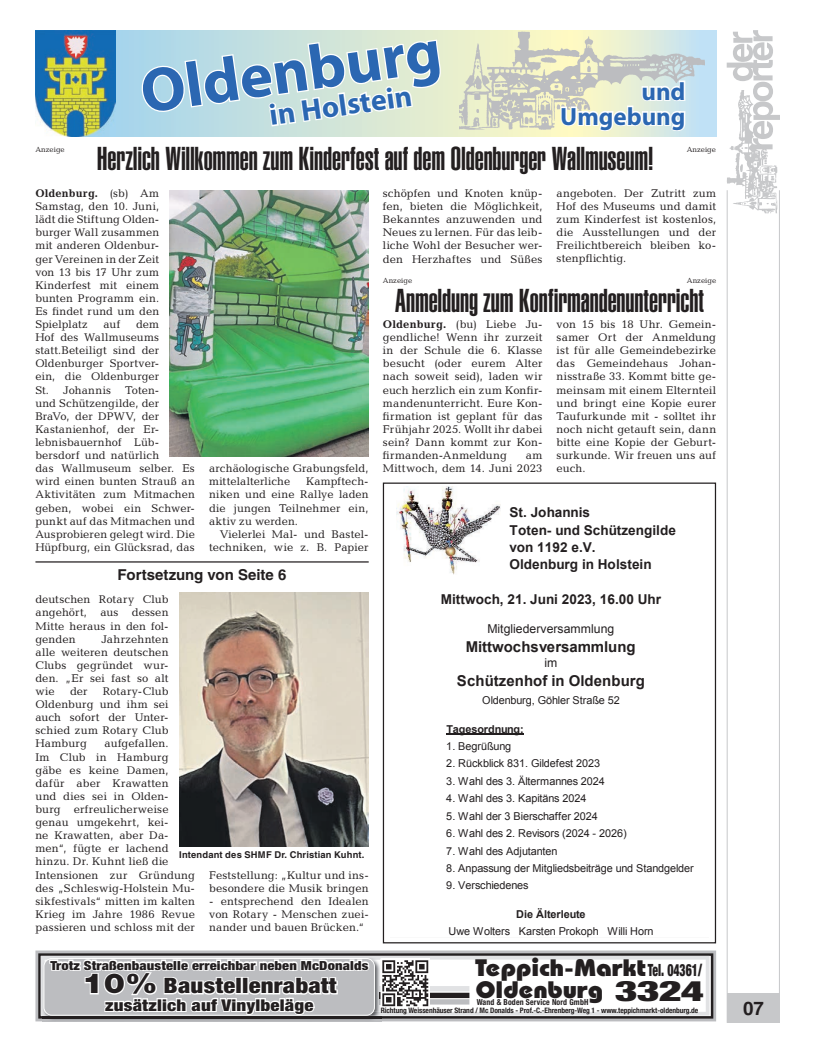
<style>
.page{position:relative;width:819px;height:1053px;background:#fff}
.page>*{position:absolute;margin:0;border:0;box-sizing:border-box;transform-origin:0 0}
.t1{font:700 62.5px "Myriad Pro";color:#2b67b2}
.t2{font:32.5px "Helvetica LT Std Ultra Comp";letter-spacing:-.005em;color:#231f20}
.t3{font:700 30px "Myriad Pro";color:#2b67b2}
.t4{font:900 condensed 28.25px "Helvetica Neue LT Std";color:#231f20;scale:1.57 1}
.t5{font:700 25px/25px "Myriad Pro";color:#2b67b2;text-align:right}
.t6{font:800 23.88px/22.2px "Bauhaus Std";color:#231f20;scale:1.07 1}
.t7{font:900 condensed 21.25px "Helvetica Neue LT Std";letter-spacing:.01em;color:#231f20;scale:1.16 1}
.t8{font:700 18.75px "Helvetica LT Std";color:#231f20}
.t9{font:900 condensed 16.88px "Helvetica Neue LT Std";color:#231f20;scale:.7 1}
.t10{font:900 condensed 16.25px "Helvetica Neue LT Std";letter-spacing:.01em;color:#231f20;scale:1.16 1}
.t11{font:700 15px "Arial";letter-spacing:.005em;color:#231f20}
.t12{font:700 15px "Helvetica LT Std";letter-spacing:-.005em;color:#231f20}
.t13{font:700 13.62px/17.4px "Arial";color:#231f20}
.t14{font:900 condensed 12.5px "Helvetica Neue LT Std";letter-spacing:.01em;color:#231f20;scale:1.16 1}
.t15{font:12.25px "Arial";color:#231f20}
.t16{font:11.25px/13.1px "Candida Std";letter-spacing:.01em;color:#231f20;text-align:justify}
.t17{font:10.88px "Arial";letter-spacing:-.005em;color:#231f20}
.t18{font:700 10.88px "Arial";letter-spacing:-.005em;color:#231f20}
.t19{font:700 9.38px "Helvetica LT Std";letter-spacing:.015em;color:#231f20}
.t20{font:700 condensed 8.25px "Helvetica Neue LT Std";letter-spacing:.02em;color:#231f20;scale:.94 1}
.t21{font:700 condensed 7.5px "Helvetica Neue LT Std";letter-spacing:-.01em;color:#231f20}
.t22{font:7.5px "Candida Std";color:#231f20}
.s1{font-weight:700}
.s2{font-stretch:normal;font-size:27.5px}
</style>
<div class="page">
<div style="left:726px;top:993px;width:53px;height:29px;background:#c7c8ca"></div>
<hr style="left:778px;top:190px;width:1px;height:832px;background:#c7c8ca">
<hr style="left:726px;top:190px;width:1px;height:832px;background:#c7c8ca">
<img style="left:726px;top:149px;width:52px;height:65px">
<svg style="left:726px;top:30px;width:54px;height:119px"></svg>
<hr style="left:446px;top:733px;width:78px;height:1px;background:#231f20">
<img style="left:396px;top:486px;width:104px;height:88px">
<div style="left:383px;top:482px;width:333px;height:461px;border:1px solid #231f20"></div>
<svg style="left:35px;top:950px;width:681px;height:71px;background:#b3b4b6"></svg>
<svg style="left:38px;top:953px;width:675px;height:65px;background:#5d5a5b"></svg>
<svg style="left:41px;top:955px;width:668px;height:60px"></svg>
<div style="left:380px;top:958px;width:50px;height:49px;background:#fff"></div>
<svg style="left:382px;top:960px;width:87px;height:46px"></svg>
<img style="left:42px;top:956px;width:339px;height:65px">
<img style="left:42px;top:1017px;width:339px;height:1px">
<img style="left:380px;top:958px;width:1px;height:49px">
<svg style="left:48px;top:950px;width:322px;height:72px"></svg>
<svg style="left:115px;top:30px;width:601px;height:106px;background:#c3dfdf"></svg>
<img style="left:35px;top:30px;width:80px;height:106px">
<svg style="left:141px;top:38px;width:302px;height:90px"></svg>
<img style="left:459px;top:30px;width:245px;height:103px">
<svg style="left:559px;top:65px;width:128px;height:71px"></svg>
<img style="left:170px;top:191px;width:199px;height:265px">
<hr style="left:35px;top:561px;width:334px;height:1px;background:#231f20">
<img style="left:179px;top:592px;width:189px;height:254px">
<p class="t1" style="left:136px;top:57px;width:304px;rotate:-8deg">Oldenburg</p>
<p class="t3" style="left:267px;top:99px;width:145px;rotate:-8deg">in Holstein</p>
<p class="t5" style="left:560px;top:79px;width:127px">und<br>Umgebung</p>
<p class="t2" style="left:97px;top:140px;width:559px">Herzlich Willkommen zum Kinderfest auf dem Oldenburger Wallmuseum!</p>
<p class="t16" style="left:383px;top:187px;width:161px">schöpfen und Knoten knüp&shy;fen, bieten die Möglichkeit, Bekanntes anzuwenden und Neues zu lernen. Für das leib&shy;liche Wohl der Besucher wer&shy;den Herzhaftes und Süßes</p>
<p class="t16" style="left:556px;top:186px;width:161px">angeboten. Der Zutritt zum Hof des Museums und damit zum Kinderfest ist kostenlos, die Ausstellungen und der Freilichtbereich bleiben ko&shy;stenpflichtig.</p>
<p class="t22" style="left:35px;top:145px;width:31px">Anzeige</p>
<p class="t22" style="left:686px;top:145px;width:31px">Anzeige</p>
<p class="t16" style="left:35px;top:187px;width:125px"><span class="s1">Oldenburg.</span> (sb) Am Samstag, den 10. Juni, lädt die Stiftung Olden&shy;burger Wall zusammen mit anderen Oldenbur&shy;ger Vereinen in der Zeit von 13 bis 17 Uhr zum Kinderfest mit einem bunten Programm ein.<br>Es findet rund um den Spielplatz</p>
<p class="t22" style="left:383px;top:276px;width:31px">Anzeige</p>
<p class="t22" style="left:686px;top:276px;width:31px">Anzeige</p>
<p class="t2" style="left:395px;top:282px;width:310px">Anmeldung zum Konfirmandenunterricht</p>
<p class="t16" style="left:383px;top:318px;width:161px"><span class="s1">Oldenburg.</span> (bu) Liebe Ju&shy;gendliche! Wenn ihr zurzeit in der Schule die 6. Klasse besucht (oder eurem Alter nach soweit seid), laden wir euch herzlich ein zum Konfir&shy;mandenunterricht. Eure Kon&shy;firmation ist geplant für das Frühjahr 2025. Wollt ihr dabei sein? Dann kommt zur Kon&shy;firmanden-Anmeldung</p>
<p class="t16" style="left:556px;top:317px;width:161px">von 15 bis 18 Uhr. Gemein&shy;samer Ort der Anmeldung ist für alle Gemeindebezirke das Gemeindehaus Johan&shy;nisstraße 33. Kommt bitte ge&shy;meinsam mit einem Elternteil und bringt eine Kopie eurer Taufurkunde mit - solltet ihr noch nicht getauft sein, dann bitte eine Kopie der Geburt&shy;surkunde. Wir freuen uns auf euch.</p>
<p class="t16" style="left:35px;top:317px;width:125px;text-indent:101px">dem Hof des Wallmuseums statt.Beteiligt sind der Oldenburger Sportver&shy;ein, die Oldenburger St. Johannis</p>
<p class="t16" style="left:103px;top:317px;width:18px">auf</p>
<p class="t16" style="left:35px;top:383px;width:161px;text-align:left;text-indent:90px">Toten-<br>und Schützengilde, der<br>BraVo, der DPWV, der<br>Kastanienhof, der Er&shy;lebnisbauernhof Lüb&shy;bersdorf und natürlich<br>das Wallmuseum selber. Es wird einen bunten Strauß an<br>Aktivitäten zum Mitmachen geben, wobei ein Schwer&shy;punkt auf das Mitmachen und<br>Ausprobieren gelegt wird. Die<br>Hüpfburg, ein Glücksrad, das</p>
<p class="t16" style="left:383px;top:448px;width:161px;text-align:right">am<br>Mittwoch, dem 14. Juni 2023</p>
<p class="t16" style="left:209px;top:462px;width:161px">archäologische Grabungsfeld, mittelalterliche</p>
<p class="t16" style="left:306px;top:475px;width:64px">Kampftech-</p>
<p class="t16" style="left:209px;top:488px;width:161px">niken und eine Rallye laden</p>
<p class="t16" style="left:209px;top:501px;width:161px">die jungen Teilnehmer ein,</p>
<p class="t16" style="left:209px;top:514px;width:90px">aktiv zu werden.</p>
<p class="t16" style="left:220px;top:527px;width:150px">Vielerlei Mal- und Bastel-</p>
<p class="t16" style="left:209px;top:540px;width:161px">techniken, wie z. B. Papier</p>
<p class="t13" style="left:509px;top:504px;width:168px">St. Johannis<br>Toten- und Schützengilde von 1192 e.V.<br>Oldenburg in Holstein</p>
<p class="t13" style="left:441px;top:591px;width:222px">Mittwoch, 21. Juni 2023, 16.00 Uhr</p>
<p class="t15" style="left:487px;top:620px;width:128px">Mitgliederversammlung</p>
<p class="t11" style="left:466px;top:636px;width:171px">Mittwochsversammlung</p>
<p class="t15" style="left:544px;top:654px;width:14px">im</p>
<p class="t11" style="left:457px;top:670px;width:189px">Schützenhof in Oldenburg</p>
<p class="t12" style="left:118px;top:565px;width:170px">Fortsetzung von Seite 6</p>
<p class="t16" style="left:35px;top:593px;width:135px">deutschen Rotary Club angehört, aus dessen Mitte heraus in den fol&shy;genden</p>
<p class="t16" style="left:35px;top:632px;width:135px;text-indent:66px">Jahrzehnten alle weiteren deutschen Clubs gegründet wur&shy;den. „Er sei fast so alt wie</p>
<p class="t16" style="left:35px;top:684px;width:135px;text-indent:67px">Rotary-Club Oldenburg und ihm sei auch sofort der Unter&shy;schied zum Rotary Club Hamburg</p>
<p class="t16" style="left:70px;top:684px;width:19px">der</p>
<p class="t17" style="left:482px;top:693px;width:139px">Oldenburg, Göhler Straße 52</p>
<p class="t18" style="left:446px;top:721px;width:79px">Tagesordnung:</p>
<p class="t17" style="left:446px;top:739px;width:66px">1. Begrüßung</p>
<p class="t17" style="left:446px;top:756px;width:155px">2. Rückblick 831. Gildefest 2023</p>
<p class="t17" style="left:446px;top:774px;width:160px">3. Wahl des 3. Ältermannes 2024</p>
<p class="t17" style="left:446px;top:791px;width:142px">4. Wahl des 3. Kapitäns 2024</p>
<p class="t17" style="left:446px;top:808px;width:153px">5. Wahl der 3 Bierschaffer 2024</p>
<p class="t17" style="left:446px;top:826px;width:182px">6. Wahl des 2. Revisors (2024 - 2026)</p>
<p class="t17" style="left:446px;top:843px;width:113px">7. Wahl des Adjutanten</p>
<p class="t17" style="left:446px;top:860px;width:249px">8. Anpassung der Mitgliedsbeiträge und Standgelder</p>
<p class="t17" style="left:446px;top:878px;width:84px">9. Verschiedenes</p>
<p class="t18" style="left:516px;top:906px;width:71px">Die Älterleute</p>
<p class="t6" style="left:475px;top:955px;width:161px">Teppich-Markt<br>Oldenburg</p>
<p class="t16" style="left:35px;top:737px;width:161px;text-align:left;text-indent:69px">aufgefallen.<br>Im Club in Hamburg gäbe es keine Damen, dafür aber Krawatten<br>und dies sei in Olden&shy;burg erfreulicherweise genau umgekehrt, kei-<br>ne Krawatten, aber Da&shy;men“, fügte er lachend hinzu. Dr. Kuhnt ließ die<br>Intensionen zur Gründung des „Schleswig-Holstein Mu&shy;sikfestivals“ mitten im kalten<br>Krieg im Jahre 1986 Revue passieren und schloss mit der</p>
<p class="t19" style="left:179px;top:848px;width:187px">Intendant des SHMF Dr. Christian Kuhnt.</p>
<p class="t16" style="left:209px;top:868px;width:161px">Feststellung: „Kultur und ins&shy;besondere die Musik bringen</p>
<p class="t16" style="left:209px;top:894px;width:161px">- entsprechend den Idealen von Rotary - Menschen zuei&shy;nander und bauen Brücken.“</p>
<p class="t17" style="left:448px;top:924px;width:206px">Uwe Wolters Karsten Prokoph Willi Horn</p>
<p class="t14" style="left:50px;top:957px;width:276px">Trotz Straßenbaustelle erreichbar neben McDonalds</p>
<p class="t7" style="left:82px;top:972px;width:221px"><span class="s2">10%</span> Baustellenrabatt</p>
<p class="t10" style="left:105px;top:994px;width:181px">zusätzlich auf Vinylbeläge</p>
<p class="t21" style="left:380px;top:1006px;width:319px">Richtung Weissenhäuser Strand / Mc Donalds - Prof.-C.-Ehrenberg-Weg 1 - www.teppichmarkt-oldenburg.de</p>
<p class="t9" style="left:647px;top:959px;width:79px">Tel. 04361/</p>
<p class="t4" style="left:614px;top:973px;width:58px">3324</p>
<p class="t20" style="left:476px;top:996px;width:120px">Wand &amp; Boden Service Nord GmbH</p>
<p class="t8" style="left:743px;top:996px;width:22px">07</p>
</div>
